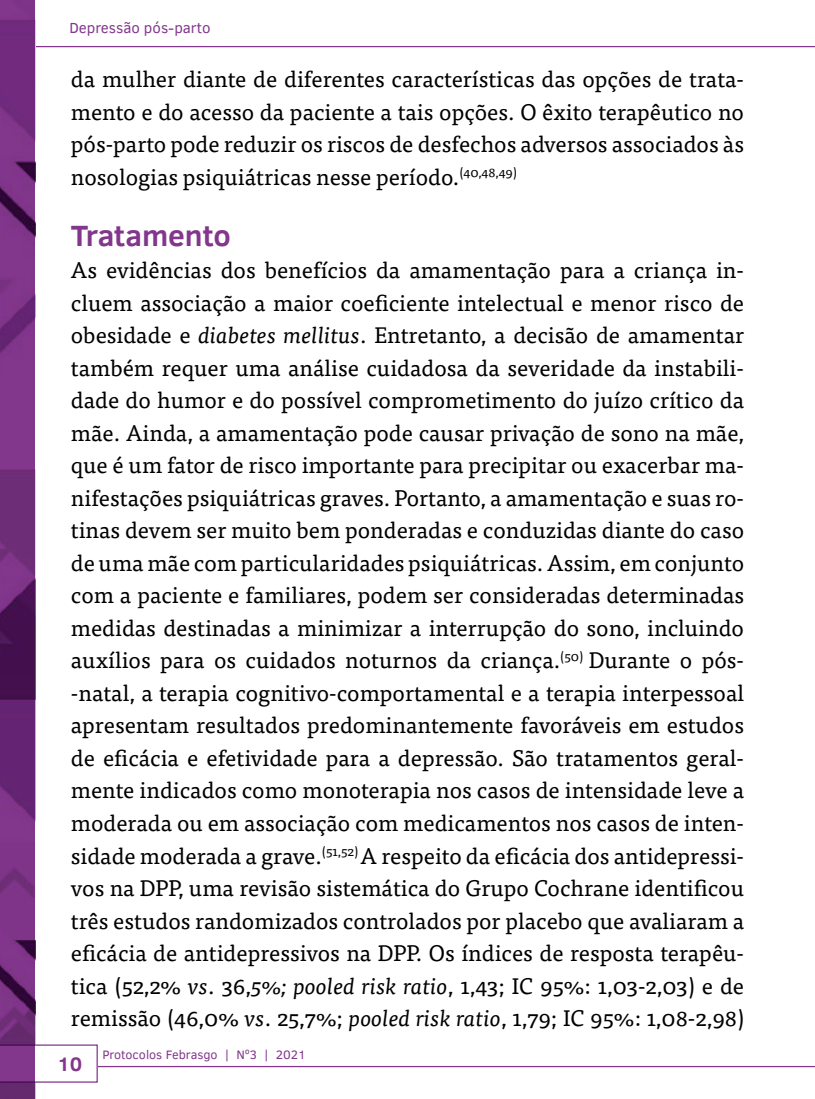
<style>
.page{position:relative;width:815px;height:1099px;background:#fff}
.page>*{position:absolute;margin:0;border:0;box-sizing:border-box;transform-origin:0 0}
.t1{font:700 30px "Clear Sans";color:#82368c}
.t2{font:22.5px/32.5px "Tisa Pro";color:#000;text-align:justify}
.t3{font:700 20px "Clear Sans";color:#82368c}
.t4{font:15px "Clear Sans";color:#82368c}
.t5{font:12.5px "Clear Sans";color:#82368c}
.s1{font-style:italic}
</style>
<div class="page">
<hr style="left:0;top:1065px;width:815px;height:2px;background:#82368c">
<hr style="left:0;top:46px;width:815px;height:1px;background:#82368c">
<svg style="left:35px;top:1044px;width:63px;height:38px"></svg>
<svg style="left:0;top:0;width:35px;height:1098px;background:#702b7a"></svg>
<p class="t4" style="left:69px;top:18px;width:143px">Depressão pós-parto</p>
<p class="t2" style="left:71px;top:62px;width:675px">da mulher diante de diferentes características das opções de trata&shy;mento e do acesso da paciente a tais opções. O êxito terapêutico no pós-parto pode reduzir os riscos de desfechos adversos associados às nosologias psiquiátricas nesse período.<sup>(40,48,49)</sup></p>
<h1 class="t1" style="left:71px;top:213px;width:161px">Tratamento</h1>
<p class="t2" style="left:71px;top:253px;width:675px">As evidências dos benefícios da amamentação para a criança in&shy;cluem associação a maior coeficiente intelectual e menor risco de obesidade e <span class="s1">diabetes mellitus</span>. Entretanto, a decisão de amamentar também requer uma análise cuidadosa da severidade da instabili&shy;dade do humor e do possível comprometimento do juízo crítico da mãe. Ainda, a amamentação pode causar privação de sono na mãe, que é um fator de risco importante para precipitar ou exacerbar ma&shy;nifestações psiquiátricas graves. Portanto, a amamentação e suas ro&shy;tinas devem ser muito bem ponderadas e conduzidas diante do caso de uma mãe com particularidades psiquiátricas. Assim, em conjunto com a paciente e familiares, podem ser consideradas determinadas medidas destinadas a minimizar a interrupção do sono, incluindo auxílios para os cuidados noturnos da criança.<sup>(50)</sup> Durante o pós--natal, a terapia cognitivo-comportamental e a terapia interpessoal apresentam resultados predominantemente favoráveis em estudos de eficácia e efetividade para a depressão. São tratamentos geral&shy;mente indicados como monoterapia nos casos de intensidade leve a moderada ou em associação com medicamentos nos casos de inten&shy;sidade moderada a grave.<sup>(51,52)</sup> A respeito da eficácia dos antidepressi&shy;vos na DPP, uma revisão sistemática do Grupo Cochrane identificou três estudos randomizados controlados por placebo que avaliaram a eficácia de antidepressivos na DPP. Os índices de resposta terapêu&shy;tica (52,2% <span class="s1">vs</span>. 36,<span class="s1">5%; pooled risk ratio</span>, 1,43; IC 95%: 1,03-2,03) e de remissão (46,0% <span class="s1">vs</span>. 25,7%; <span class="s1">pooled risk ratio</span>, 1,79; IC 95%: 1,08-2,98)</p>
<p class="t3" style="left:57px;top:1049px;width:26px">10</p>
<p class="t5" style="left:102px;top:1046px;width:205px">Protocolos Febrasgo | Nº3 | 2021</p>
</div>
